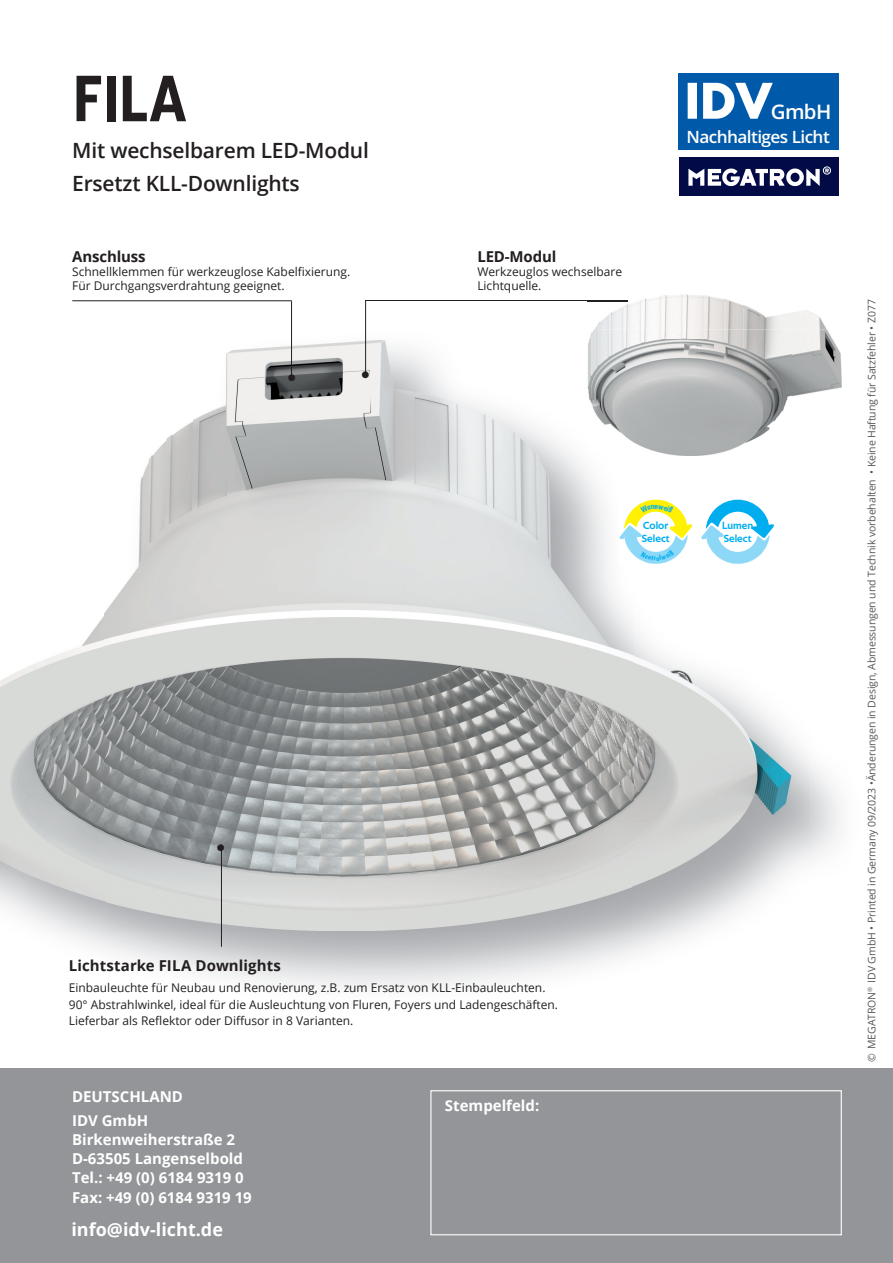
<style>
.page{position:relative;width:893px;height:1263px;background:#fff}
.page>*{position:absolute;margin:0;border:0;box-sizing:border-box;transform-origin:0 0}
.t1{font:700 64.5px "Korolev";color:#231f20}
.t2{font:600 21px/32.5px "Open Sans";letter-spacing:-.01em;color:#231f20}
.t3{font:600 20.1px "Open Sans";color:#fff}
.t4{font:700 18px "Open Sans";color:#fff}
.t5{font:18px "Futura";color:#231f20}
.t6{font:600 16.95px "Open Sans";letter-spacing:-.035em;color:#fff}
.t7{font:700 15px/19.2px "Open Sans";color:#fff}
.t8{font:700 15px "Open Sans";color:#231f20}
.t9{font:12px/14.4px "Open Sans";color:#231f20}
.t10{font:10.5px "Open Sans";letter-spacing:-.01em;color:#57585a}
.t11{font:10.5px/12.6px "Techna Sans";color:#00aeef}
</style>
<div class="page">
<div style="left:0;top:1068px;width:893px;height:195px;background:#939598"></div>
<div style="left:679px;top:157px;width:160px;height:39px;background:#020b45"></div>
<svg style="left:688px;top:166px;width:143px;height:20px"></svg>
<div style="left:678px;top:73px;width:161px;height:77px;background:#0159a9"></div>
<svg style="left:688px;top:83px;width:85px;height:36px"></svg>
<div style="left:430px;top:1090px;width:412px;height:145px;border:1px solid #fff"></div>
<img style="left:0;top:340px;width:633px;height:591px">
<img style="left:633px;top:499px;width:158px;height:432px">
<hr style="left:221px;top:847px;width:1px;height:100px;background:#231f20">
<hr style="left:365px;top:300px;width:262px;height:1px;background:#231f20">
<hr style="left:365px;top:301px;width:1px;height:75px;background:#231f20">
<hr style="left:72px;top:300px;width:220px;height:1px;background:#231f20">
<hr style="left:291px;top:301px;width:1px;height:77px;background:#231f20">
<img style="left:588px;top:294px;width:254px;height:103px">
<img style="left:588px;top:340px;width:203px;height:116px">
<img style="left:588px;top:300px;width:39px;height:1px">
<svg style="left:701px;top:500px;width:73px;height:64px"></svg>
<svg style="left:217px;top:844px;width:7px;height:7px"></svg>
<svg style="left:362px;top:372px;width:7px;height:7px"></svg>
<svg style="left:620px;top:500px;width:72px;height:64px"></svg>
<h1 class="t1" style="left:72px;top:58px;width:115px">FILA</h1>
<h2 class="t2" style="left:72px;top:134px;width:298px">Mit wechselbarem LED-Modul<br>Ersetzt KLL-Downlights</h2>
<p class="t8" style="left:72px;top:245px;width:75px">Anschluss</p>
<p class="t9" style="left:72px;top:264px;width:280px">Schnellklemmen für werkzeuglose Kabelfixierung.<br>Für Durchgangsverdrahtung geeignet.</p>
<h3 class="t5" style="left:297px;top:390px;width:12px;rotate:-180deg">•</h3>
<p class="t8" style="left:477px;top:245px;width:80px">LED-Modul</p>
<p class="t9" style="left:477px;top:264px;width:146px">Werkzeuglos wechselbare<br>Lichtquelle.</p>
<h3 class="t3" style="left:771px;top:98px;width:62px">GmbH</h3>
<h3 class="t6" style="left:686px;top:126px;width:145px">Nachhaltiges Licht</h3>
<p class="t11" style="left:642px;top:519px;width:29px">Color<br>Select</p>
<p class="t11" style="left:722px;top:519px;width:33px">Lumen<br>Select</p>
<p class="t8" style="left:69px;top:955px;width:214px">Lichtstarke FILA Downlights</p>
<p class="t9" style="left:69px;top:979px;width:491px;line-height:16.5px">Einbauleuchte für Neubau und Renovierung, z.B. zum Ersatz von KLL-Einbauleuchten.<br>90° Abstrahlwinkel, ideal für die Ausleuchtung von Fluren, Foyers und Ladengeschäften.<br>Lieferbar als Reflektor oder Diffusor in 8 Varianten.</p>
<p class="t7" style="left:72px;top:1085px;width:112px;line-height:23.4px">DEUTSCHLAND<br>IDV GmbH</p>
<p class="t7" style="left:72px;top:1129px;width:181px">Birkenweiherstraße 2<br>D-63505 Langenselbold<br>Tel.: +49 (0) 6184 9319 0<br>Fax: +49 (0) 6184 9319 19</p>
<h3 class="t4" style="left:71px;top:1217px;width:153px">info@idv-licht.de</h3>
<p class="t7" style="left:445px;top:1095px;width:96px">Stempelfeld:</p>
<p class="t10" style="left:864px;top:1062px;width:764px;rotate:-90deg">© MEGATRON<sup>®</sup> IDV GmbH • Printed in Germany 09/2023 •Änderungen in Design, Abmessungen und Technik vorbehalten • Keine Haftung für Satzfehler • Z077</p>
</div>
